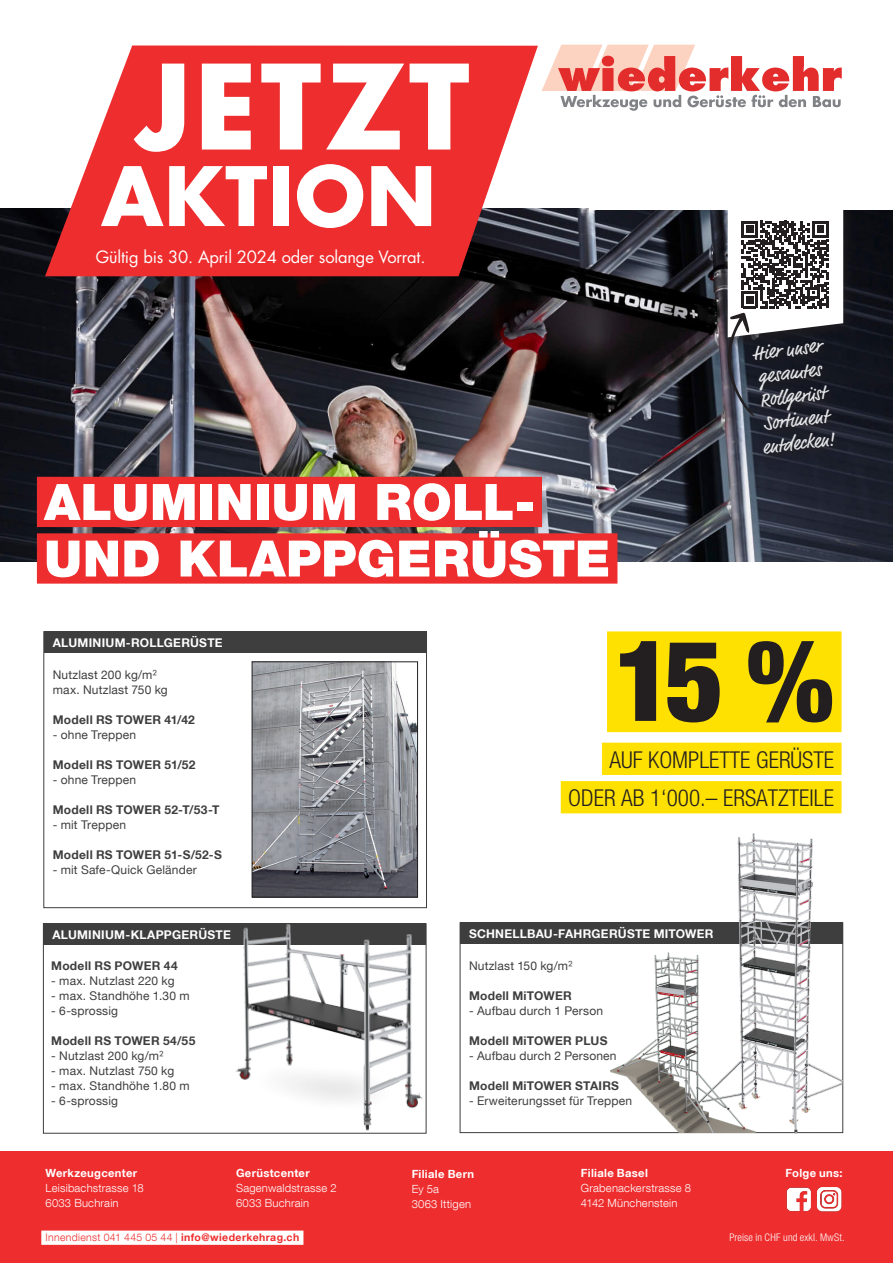
<style>
.page{position:relative;width:893px;height:1263px;background:#fff}
.page>*{position:absolute;margin:0;border:0;box-sizing:border-box;transform-origin:0 0}
.kopf_titel_front{font:700 114px "Futura Std";letter-spacing:.03em;color:#fff}
.Preis_Zahl_gross{font:900 condensed 112.65px "Helvetica Neue LT Com";color:#231f20}
.kopf_titel_front-2{font:700 79.5px "Futura Std";letter-spacing:.01em;color:#fff}
.Produkt_Titel_rot{font:900 50.25px "Helvetica Neue LT Com";letter-spacing:.01em;color:#fff}
.Nicole_Text_klein{font:300 condensed 23.25px "Helvetica Neue LT Com";color:#231f20}
.Einf__Abs{font:19.65px "Market";color:#e6e7e9}
.kopf_titel_front-3{font:16.5px "Futura Std";letter-spacing:-.01em;color:#fff}
.Produktbeschreibung{font:12px "Helvetica Neue LT";letter-spacing:.015em;color:#3e3e3f}
.Produktbeschreibung-2{font:700 12px "Helvetica Neue LT";letter-spacing:.02em;color:#3e3e3f}
.Produkttitel{font:700 12px "Helvetica Neue LT";letter-spacing:.02em;color:#fff}
.Hammerpreis_Standort{font:300 11.25px "Helvetica Neue LT Com";letter-spacing:.015em;color:#fff}
.Hammerpreis_Standort-2{font:700 11.25px "Helvetica Neue LT";letter-spacing:.025em;color:#fff}
.Hammerpreis_Innendienst_blau{font:300 10.5px "Helvetica Neue LT Com";letter-spacing:.03em;color:#ee2d2e}
.Hammerpeis_Gültigkeit{font:300 condensed 10.5px "Helvetica Neue LT Com";letter-spacing:.015em;color:#fff}
.s1{font-family:"Futura Std"}
.s2{font-weight:700}
</style>
<div class="page">
<img style="left:0;top:209px;width:893px;height:352px">
<svg style="left:45px;top:46px;width:493px;height:230px;fill:#ee2d2e"></svg>
<div style="left:0;top:1152px;width:893px;height:111px;background:#ee2d2e"></div>
<div style="left:41px;top:1230px;width:262px;height:15px;background:#fff"></div>
<img style="left:816px;top:1187px;width:26px;height:25px">
<img style="left:786px;top:1187px;width:25px;height:25px">
<svg style="left:542px;top:45px;width:300px;height:66px"></svg>
<div style="left:719px;top:199px;width:138px;height:153px;background:#231f20;opacity:.77"></div>
<svg style="left:747px;top:336px;width:99px;height:129px;fill:#1d1f2a"></svg>
<svg style="left:43px;top:631px;width:384px;height:277px"></svg>
<div style="left:44px;top:632px;width:382px;height:21px;background:#3e3e3f"></div>
<svg style="left:460px;top:922px;width:383px;height:211px"></svg>
<div style="left:460px;top:923px;width:383px;height:21px;background:#3e3e3f"></div>
<img style="left:679px;top:833px;width:163px;height:300px">
<img style="left:607px;top:946px;width:158px;height:187px">
<div style="left:590px;top:172px;width:303px;height:38px;background:#fff"></div>
<img style="left:254px;top:664px;width:162px;height:231px">
<div style="left:252px;top:662px;width:166px;height:235px;border:1px solid #231f20"></div>
<svg style="left:726px;top:210px;width:117px;height:207px"></svg>
<div style="left:607px;top:631px;width:234px;height:101px;background:#ffe101"></div>
<div style="left:602px;top:743px;width:239px;height:32px;background:#ffe101"></div>
<div style="left:561px;top:781px;width:280px;height:32px;background:#ffe101"></div>
<svg style="left:43px;top:923px;width:384px;height:211px"></svg>
<div style="left:44px;top:924px;width:382px;height:21px;background:#3e3e3f"></div>
<img style="left:234px;top:923px;width:192px;height:211px">
<div style="left:37px;top:477px;width:505px;height:50px;background:#ee2d2e"></div>
<div style="left:37px;top:533px;width:580px;height:51px;background:#ee2d2e"></div>
<p class="kopf_titel_front" style="left:135px;top:31px;width:336px">JETZT</p>
<p class="kopf_titel_front-2" style="left:101px;top:143px;width:337px">AKTION</p>
<p class="kopf_titel_front-3" style="left:96px;top:246px;width:331px">Gültig bis 30. April 2024 oder solange Vorrat.</p>
<p class="Produkt_Titel_rot" style="left:44px;top:472px;width:492px">ALUMINIUM ROLL-</p>
<p class="Produkt_Titel_rot" style="left:44px;top:528px;width:568px">UND KLAPPGERÜSTE</p>
<p class="Einf__Abs" style="left:751px;top:342px;width:70px;rotate:-7deg">Hier unser</p>
<p class="Einf__Abs" style="left:757px;top:365px;width:65px;rotate:-7deg">gesamtes</p>
<p class="Einf__Abs" style="left:758px;top:389px;width:68px;rotate:-7deg">Rollgerüst</p>
<p class="Einf__Abs" style="left:762px;top:412px;width:66px;rotate:-7deg">Sortiment</p>
<p class="Einf__Abs" style="left:761px;top:436px;width:74px;rotate:-7deg">entdecken!</p>
<p class="Produkttitel" style="left:53px;top:635px;width:171px">ALUMINIUM-ROLLGERÜSTE</p>
<p class="Produktbeschreibung" style="left:53px;top:668px;width:106px">Nutzlast 200 kg/m<span class="s1">²</span></p>
<p class="Produktbeschreibung" style="left:53px;top:683px;width:117px">max. Nutzlast 750 kg</p>
<p class="Produktbeschreibung-2" style="left:53px;top:712px;width:144px">Modell RS TOWER 41/42</p>
<p class="Produktbeschreibung" style="left:53px;top:728px;width:85px">- ohne Treppen</p>
<p class="Produktbeschreibung-2" style="left:53px;top:757px;width:144px">Modell RS TOWER 51/52</p>
<p class="Produktbeschreibung" style="left:53px;top:773px;width:85px">- ohne Treppen</p>
<p class="Produktbeschreibung-2" style="left:53px;top:802px;width:168px">Modell RS TOWER 52-T/53-T</p>
<p class="Produktbeschreibung" style="left:53px;top:818px;width:75px">- mit Treppen</p>
<p class="Produktbeschreibung-2" style="left:53px;top:847px;width:171px">Modell RS TOWER 51-S/52-S</p>
<p class="Produktbeschreibung" style="left:53px;top:863px;width:146px">- mit Safe-Quick Geländer</p>
<p class="Produkttitel" style="left:52px;top:927px;width:180px">ALUMINIUM-KLAPPGERÜSTE</p>
<p class="Produktbeschreibung-2" style="left:51px;top:958px;width:128px">Modell RS POWER 44</p>
<p class="Produktbeschreibung" style="left:51px;top:973px;width:125px">- max. Nutzlast 220 kg</p>
<p class="Produktbeschreibung" style="left:51px;top:988px;width:140px">- max. Standhöhe 1.30 m</p>
<p class="Produktbeschreibung" style="left:51px;top:1003px;width:68px">- 6-sprossig</p>
<p class="Produktbeschreibung-2" style="left:51px;top:1033px;width:146px">Modell RS TOWER 54/55</p>
<p class="Produktbeschreibung" style="left:51px;top:1048px;width:114px">- Nutzlast 200 kg/m<span class="s1">²</span></p>
<p class="Produktbeschreibung" style="left:51px;top:1063px;width:125px">- max. Nutzlast 750 kg</p>
<p class="Produktbeschreibung" style="left:51px;top:1078px;width:140px">- max. Standhöhe 1.80 m</p>
<p class="Produktbeschreibung" style="left:51px;top:1093px;width:68px">- 6-sprossig</p>
<p class="Hammerpreis_Standort-2" style="left:46px;top:1166px;width:93px">Werkzeugcenter</p>
<p class="Hammerpreis_Standort" style="left:46px;top:1181px;width:100px">Leisibachstrasse 18</p>
<p class="Hammerpreis_Standort" style="left:46px;top:1196px;width:75px">6033 Buchrain</p>
<p class="Hammerpreis_Standort-2" style="left:236px;top:1166px;width:75px">Gerüstcenter</p>
<p class="Hammerpreis_Standort" style="left:236px;top:1181px;width:102px">Sagenwaldstrasse 2</p>
<p class="Hammerpreis_Standort" style="left:236px;top:1196px;width:75px">6033 Buchrain</p>
<p class="Hammerpreis_Innendienst_blau" style="left:46px;top:1231px;width:255px">Innendienst 041 445 05 44 | <span class="s2">info@wiederkehrag.ch</span></p>
<p class="Preis_Zahl_gross" style="left:614px;top:614px;width:221px">15 %</p>
<p class="Nicole_Text_klein" style="left:609px;top:746px;width:226px">AUF KOMPLETTE GERÜSTE</p>
<p class="Nicole_Text_klein" style="left:568px;top:784px;width:267px">ODER AB 1‘000.– ERSATZTEILE</p>
<p class="Produkttitel" style="left:469px;top:926px;width:246px">SCHNELLBAU-FAHRGERÜSTE MITOWER</p>
<p class="Produktbeschreibung" style="left:469px;top:959px;width:105px">Nutzlast 150 kg/m<span class="s1">²</span></p>
<p class="Produktbeschreibung-2" style="left:469px;top:988px;width:104px">Modell MiTOWER</p>
<p class="Produktbeschreibung" style="left:469px;top:1004px;width:136px">- Aufbau durch 1 Person</p>
<p class="Produktbeschreibung-2" style="left:469px;top:1033px;width:140px">Modell MiTOWER PLUS</p>
<p class="Produktbeschreibung" style="left:469px;top:1049px;width:149px">- Aufbau durch 2 Personen</p>
<p class="Produktbeschreibung-2" style="left:469px;top:1078px;width:151px">Modell MiTOWER STAIRS</p>
<p class="Produktbeschreibung" style="left:469px;top:1094px;width:165px">- Erweiterungsset für Treppen</p>
<p class="Hammerpreis_Standort-2" style="left:412px;top:1167px;width:64px">Filiale Bern</p>
<p class="Hammerpreis_Standort" style="left:412px;top:1182px;width:29px">Ey 5a</p>
<p class="Hammerpreis_Standort" style="left:412px;top:1197px;width:61px">3063 Ittigen</p>
<p class="Hammerpreis_Standort-2" style="left:581px;top:1166px;width:68px">Filiale Basel</p>
<p class="Hammerpreis_Standort-2" style="left:785px;top:1166px;width:59px">Folge uns:</p>
<p class="Hammerpreis_Standort" style="left:581px;top:1181px;width:112px">Grabenackerstrasse 8</p>
<p class="Hammerpreis_Standort" style="left:581px;top:1196px;width:98px">4142 Münchenstein</p>
<p class="Hammerpeis_Gültigkeit" style="left:729px;top:1232px;width:117px">Preise in CHF und exkl. MwSt.</p>
</div>
